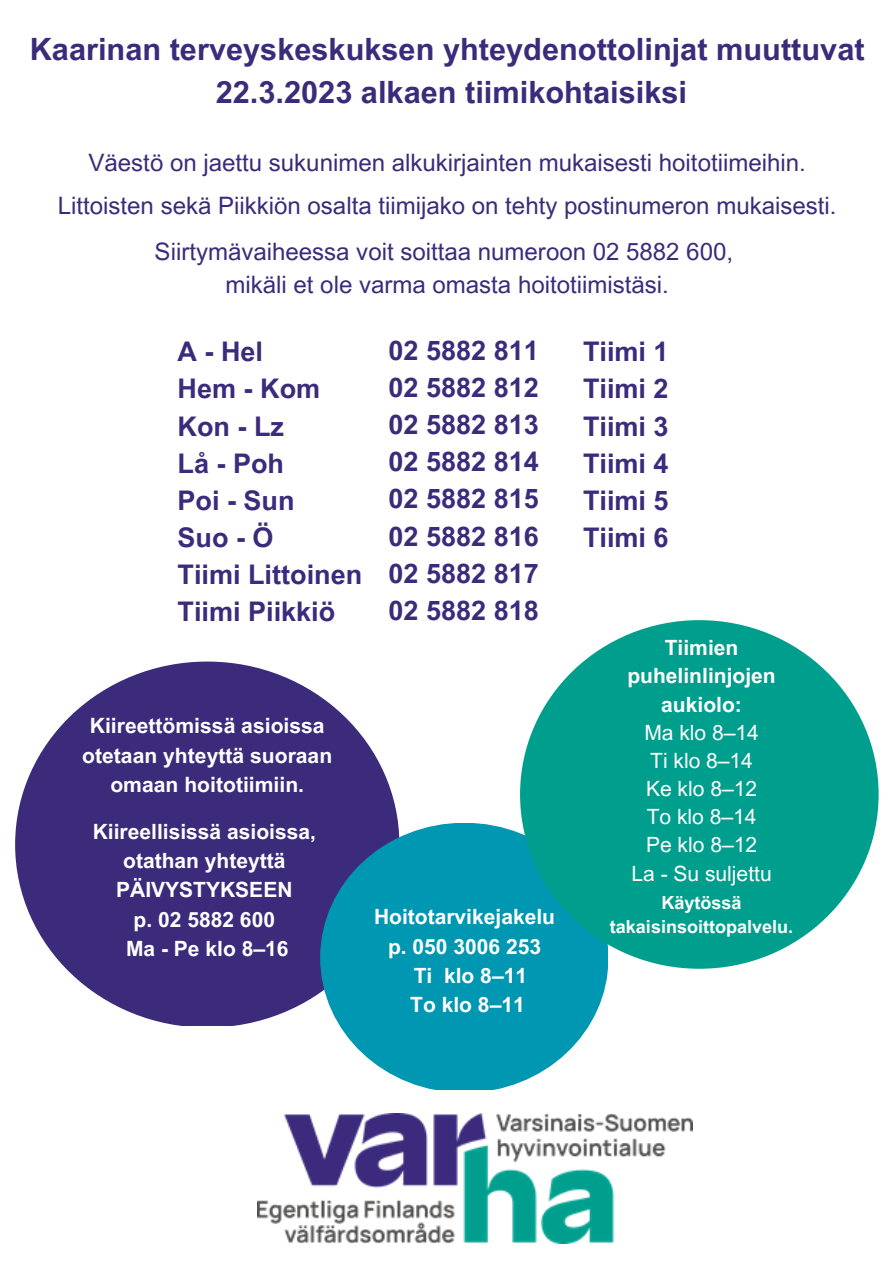
<style>
.page{position:relative;width:894px;height:1264px;background:#fff}
.page>*{position:absolute;margin:0;border:0;box-sizing:border-box;transform-origin:0 0}
.t1{font:700 30.75px/42.8px "Arial MT Pro";color:#3c2b7b;text-align:center}
.t2{font:700 27px/37.2px "Arial MT Pro";color:#3c2b7b;text-align:justify}
.t3{font:700 27px/37.2px "Arial MT Pro";color:#3c2b7c}
.t4{font:700 27px/37.2px "Arial MT Pro";color:#3c2b7d;text-align:justify}
.t5{font:24px/42.9px "Arial MT Pro";color:#3c2b7b;text-align:center}
.t6{font:700 21.15px/29.2px "Arial MT Pro";color:#fff;text-align:center}
.t7{font:700 21px/29.2px "Arial MT Pro";color:#fff;text-align:center}
.t8{font:21px/28.2px "Arial MT Pro";color:#fff;text-align:center}
.t9{font:700 18px/24.8px "Arial MT Pro";color:#fff;text-align:center}
</style>
<div class="page">
<svg style="left:15px;top:661px;width:383px;height:365px;fill:#3c2b7b"></svg>
<svg style="left:320px;top:822px;width:287px;height:267px;background:#1f9cb7"></svg>
<div style="left:520px;top:620px;width:357px;height:348px;background:#009f8d;border-radius:50%"></div>
<img style="left:257px;top:1113px;width:435px;height:130px">
<p class="t1" style="left:30px;top:32px;width:836px">Kaarinan terveyskeskuksen yhteydenottolinjat muuttuvat<br>22.3.2023 alkaen tiimikohtaisiksi</p>
<p class="t5" style="left:58px;top:144px;width:780px">Väestö on jaettu sukunimen alkukirjainten mukaisesti hoitotiimeihin.<br>Littoisten sekä Piikkiön osalta tiimijako on tehty postinumeron mukaisesti.</p>
<p class="t5" style="left:155px;top:239px;width:579px;line-height:32.7px">Siirtymävaiheessa voit soittaa numeroon 02 5882 600, mikäli et ole varma omasta hoitotiimistäsi.</p>
<p class="t3" style="left:177px;top:336px;width:186px">A - Hel<br>Hem - Kom<br>Kon - Lz<br>Lå - Poh<br>Poi - Sun<br>Suo - Ö<br>Tiimi Littoinen<br>Tiimi Piikkiö</p>
<p class="t2" style="left:388px;top:335px;width:152px">02 5882 811<br>02 5882 812<br>02 5882 813<br>02 5882 814<br>02 5882 815<br>02 5882 816<br>02 5882 817<br>02 5882 818</p>
<p class="t4" style="left:583px;top:336px;width:87px">Tiimi 1<br>Tiimi 2<br>Tiimi 3<br>Tiimi 4<br>Tiimi 5<br>Tiimi 6</p>
<p class="t6" style="left:82px;top:714px;width:251px">Kiireettömissä asioissa otetaan yhteyttä suoraan omaan hoitotiimiin.</p>
<p class="t7" style="left:93px;top:819px;width:225px">Kiireellisissä asioissa, otathan yhteyttä<br>PÄIVYSTYKSEEN<br>p. 02 5882 600<br>Ma - Pe klo 8–16</p>
<p class="t7" style="left:374px;top:905px;width:182px">Hoitotarvikejakelu p. 050 3006 253<br>Ti klo 8–11<br>To klo 8–11</p>
<p class="t7" style="left:627px;top:636px;width:150px;line-height:28.2px">Tiimien puhelinlinjojen aukiolo:</p>
<p class="t8" style="left:631px;top:721px;width:142px">Ma klo 8–14<br>Ti klo 8–14<br>Ke klo 8–12<br>To klo 8–14<br>Pe klo 8–12<br>La - Su suljettu</p>
<p class="t9" style="left:609px;top:892px;width:185px">Käytössä takaisinsoittopalvelu.</p>
</div>
